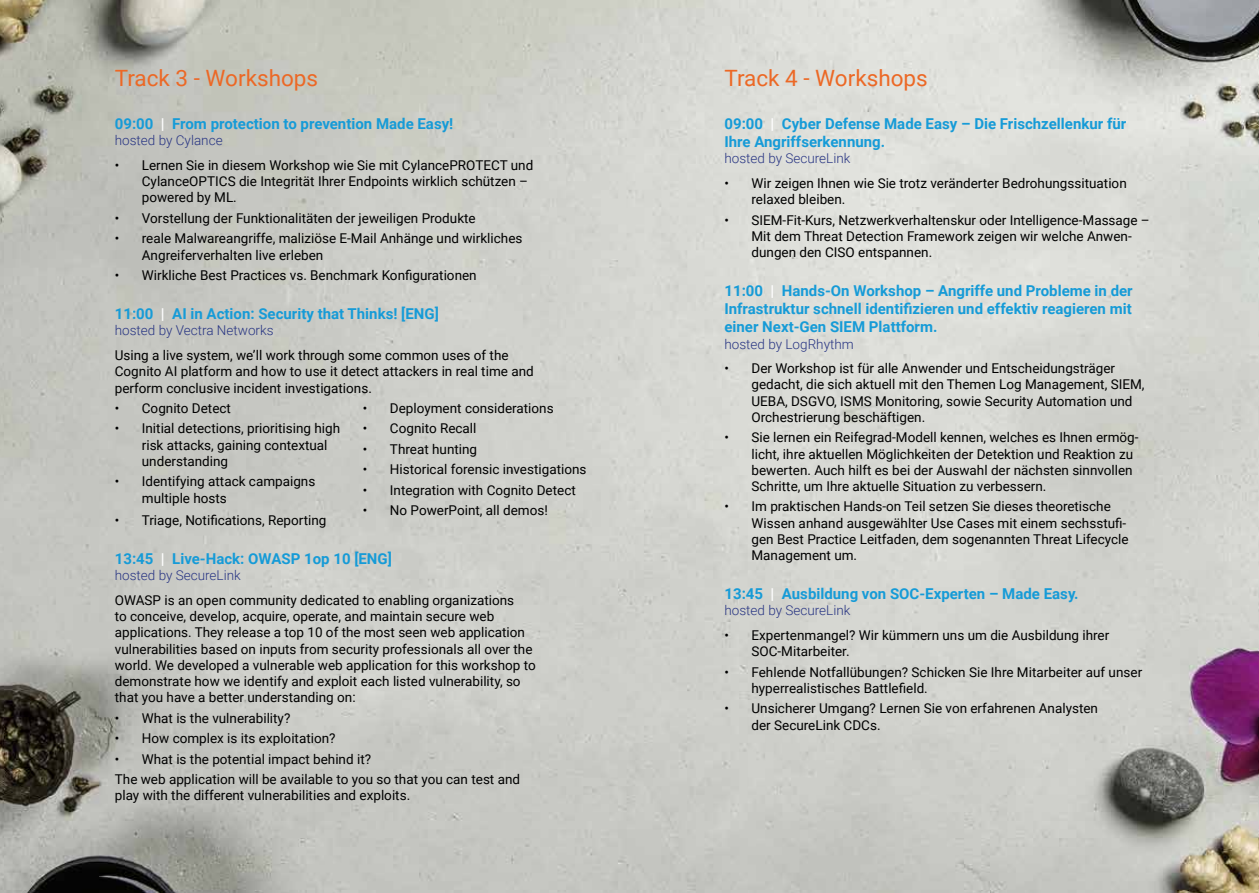
<style>
.page{position:relative;width:1259px;height:893px;background:#fff}
.page>*{position:absolute;margin:0;border:0;box-sizing:border-box;transform-origin:0 0}
.t1{font:22.5px "Roboto";color:#ec6825}
.t2{font:700 15px/18px "Roboto";color:#169bd7}
.t3{font:13.5px/16.2px "Roboto";color:#000}
.t4{font:300 13.5px "Roboto";color:#283583}
.s1{color:#fff}
</style>
<div class="page">
<img style="left:0;top:0;width:1259px;height:893px">
<h1 class="t1" style="left:115px;top:62px;width:205px">Track 3 - Workshops</h1>
<p class="t2" style="left:115px;top:114px;width:340px">09:00 <span class="s1">|</span> From protection to prevention Made Easy!</p>
<p class="t4" style="left:115px;top:131px;width:109px">hosted by Cylance</p>
<p class="t3" style="left:142px;top:157px;width:393px;text-indent:-27px">• Lernen Sie in diesem Workshop wie Sie mit CylancePROTECT und<br>CylanceOPTICS die Integrität Ihrer Endpoints wirklich schützen – powered by ML.</p>
<p class="t3" style="left:115px;top:209px;width:362px">• Vorstellung der Funktionalitäten der jeweiligen Produkte</p>
<p class="t3" style="left:142px;top:230px;width:382px;text-indent:-27px">• reale Malwareangriffe, maliziöse E-Mail Anhänge und wirkliches<br>Angreiferverhalten live erleben</p>
<p class="t3" style="left:115px;top:267px;width:363px">• Wirkliche Best Practices vs. Benchmark Konfigurationen</p>
<p class="t2" style="left:115px;top:304px;width:325px">11:00 <span class="s1">|</span> AI in Action: Security that Thinks! [ENG]</p>
<p class="t4" style="left:115px;top:321px;width:160px">hosted by Vectra Networks</p>
<p class="t3" style="left:115px;top:347px;width:420px">Using a live system, we’ll work through some common uses of the<br>Cognito AI platform and how to use it detect attackers in real time and perform conclusive incident investigations.</p>
<p class="t3" style="left:115px;top:400px;width:118px">• Cognito Detect</p>
<p class="t3" style="left:142px;top:420px;width:200px;text-indent:-27px">• Initial detections, prioritising high risk attacks, gaining contextual understanding</p>
<p class="t3" style="left:142px;top:473px;width:175px;text-indent:-27px">• Identifying attack campaigns multiple hosts</p>
<p class="t3" style="left:115px;top:511px;width:213px">• Triage, Notifications, Reporting</p>
<p class="t2" style="left:115px;top:549px;width:279px">13:45 <span class="s1">|</span> Live-Hack: OWASP 1op 10 [ENG]</p>
<p class="t4" style="left:115px;top:566px;width:127px">hosted by SecureLink</p>
<p class="t3" style="left:115px;top:592px;width:422px">OWASP is an open community dedicated to enabling organizations<br>to conceive, develop, acquire, operate, and maintain secure web applications. They release a top 10 of the most seen web application vulnerabilities based on inputs from security professionals all over the world. We developed a vulnerable web application for this workshop to demonstrate how we identify and exploit each listed vulnerability, so that you have a better understanding on:</p>
<p class="t3" style="left:115px;top:709px;width:177px">• What is the vulnerability?</p>
<p class="t3" style="left:115px;top:730px;width:222px">• How complex is its exploitation?</p>
<p class="t3" style="left:115px;top:748px;width:407px;line-height:20.4px">• What is the potential impact behind it?<br>The web application will be available to you so that you can test and</p>
<p class="t3" style="left:115px;top:787px;width:297px">play with the different vulnerabilities and exploits.</p>
<p class="t3" style="left:363px;top:400px;width:192px">• Deployment considerations</p>
<p class="t3" style="left:363px;top:420px;width:115px">• Cognito Recall</p>
<p class="t3" style="left:363px;top:441px;width:116px">• Threat hunting</p>
<p class="t3" style="left:363px;top:461px;width:225px">• Historical forensic investigations</p>
<p class="t3" style="left:363px;top:481px;width:214px">• Integration with Cognito Detect</p>
<p class="t3" style="left:363px;top:502px;width:186px">• No PowerPoint, all demos!</p>
<h1 class="t1" style="left:724px;top:62px;width:205px">Track 4 - Workshops</h1>
<p class="t2" style="left:724px;top:114px;width:403px">09:00 <span class="s1">|</span> Cyber Defense Made Easy – Die Frischzellenkur für<br>Ihre Angriffserkennung.</p>
<p class="t4" style="left:724px;top:149px;width:127px">hosted by SecureLink</p>
<p class="t3" style="left:751px;top:175px;width:377px;text-indent:-27px">• Wir zeigen Ihnen wie Sie trotz veränderter Bedrohungssituation relaxed bleiben.</p>
<p class="t3" style="left:751px;top:211px;width:400px;text-indent:-27px">• SIEM-Fit-Kurs, Netzwerkverhaltenskur oder Intelligence-Massage –<br>Mit dem Threat Detection Framework zeigen wir welche Anwen&shy;dungen den CISO entspannen.</p>
<p class="t2" style="left:724px;top:281px;width:410px;text-align:justify">11:00 <span class="s1">|</span> Hands-On Workshop – Angriffe und Probleme in der Infrastruktur schnell identifizieren und effektiv reagieren mit einer Next-Gen SIEM Plattform.</p>
<p class="t4" style="left:724px;top:334px;width:131px">hosted by LogRhythm</p>
<p class="t3" style="left:751px;top:360px;width:394px;text-indent:-27px">• Der Workshop ist für alle Anwender und Entscheidungsträger gedacht, die sich aktuell mit den Themen Log Management, SIEM, UEBA, DSGVO, ISMS Monitoring, sowie Security Automation und Orchestrierung beschäftigen.</p>
<p class="t3" style="left:751px;top:429px;width:388px;text-indent:-27px">• Sie lernen ein Reifegrad-Modell kennen, welches es Ihnen ermög&shy;licht, ihre aktuellen Möglichkeiten der Detektion und Reaktion zu bewerten. Auch hilft es bei der Auswahl der nächsten sinnvollen Schritte, um Ihre aktuelle Situation zu verbessern.</p>
<p class="t3" style="left:751px;top:498px;width:378px;text-indent:-27px">• Im praktischen Hands-on Teil setzen Sie dieses theoretische Wissen anhand ausgewählter Use Cases mit einem sechsstufi&shy;gen Best Practice Leitfaden, dem sogenannten Threat Lifecycle Management um.</p>
<p class="t2" style="left:724px;top:584px;width:356px">13:45 <span class="s1">|</span> Ausbildung von SOC-Experten – Made Easy.</p>
<p class="t4" style="left:724px;top:601px;width:127px">hosted by SecureLink</p>
<p class="t3" style="left:751px;top:627px;width:359px;text-indent:-27px">• Expertenmangel? Wir kümmern uns um die Ausbildung ihrer<br>SOC-Mitarbeiter.</p>
<p class="t3" style="left:751px;top:663px;width:392px;text-indent:-27px">• Fehlende Notfallübungen? Schicken Sie Ihre Mitarbeiter auf unser hyperrealistisches Battlefield.</p>
<p class="t3" style="left:751px;top:700px;width:348px;text-indent:-27px">• Unsicherer Umgang? Lernen Sie von erfahrenen Analysten der SecureLink CDCs.</p>
</div>
